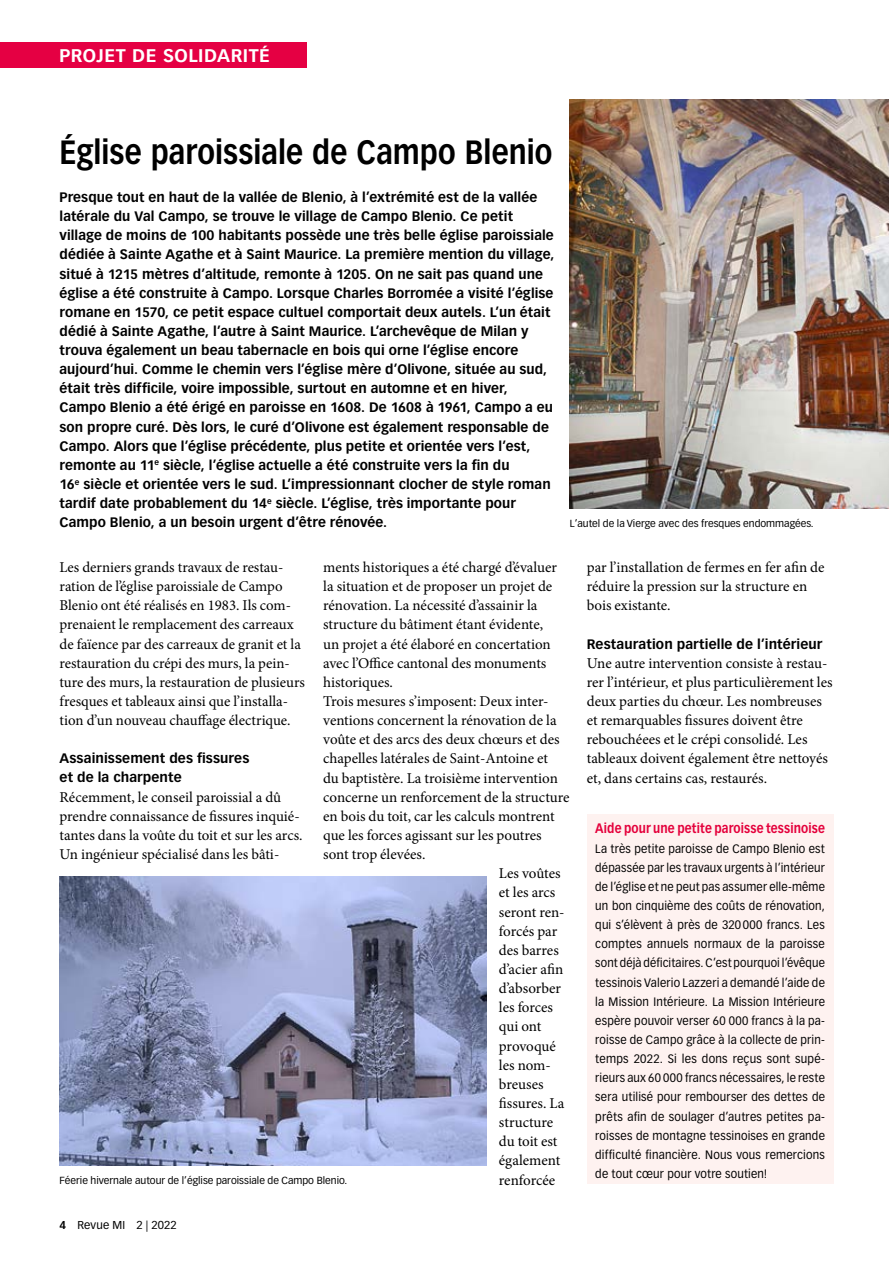
<style>
.page{position:relative;width:893px;height:1263px;background:#fff}
.page>*{position:absolute;margin:0;border:0;box-sizing:border-box;transform-origin:0 0}
.t1{font:700 33px "Vectora LT Pro";letter-spacing:.005em;color:#000;scale:.87 1}
.t2{font:700 18px "Vectora LT Pro";letter-spacing:.03em;color:#fff}
.t3{font:15px/19.2px "Minion Pro";color:#000}
.t4{font:700 13.5px/19.2px "Vectora LT Pro";letter-spacing:.005em;color:#000}
.t5{font:700 13.5px "Vectora LT Pro";letter-spacing:.01em;color:#e4003b;scale:.86 1}
.t6{font:12px/19.2px "Vectora LT Pro";letter-spacing:.015em;color:#000;text-align:justify;scale:.94 1}
.t7{font:11.25px "Vectora LT Pro";letter-spacing:.015em;color:#000}
.t8{font:10.2px "Vectora LT Pro";color:#000}
.s1{font-weight:700}
</style>
<div class="page">
<img style="left:60px;top:876px;width:426px;height:289px">
<div style="left:0;top:43px;width:306px;height:25px;background:#e50043"></div>
<div style="left:587px;top:814px;width:246px;height:370px;background:#fef2f0"></div>
<img style="left:570px;top:100px;width:319px;height:408px">
<p class="t2" style="left:60px;top:44px;width:212px">PROJET DE SOLIDARITÉ</p>
<h1 class="t1" style="left:60px;top:132px;width:568px">Église paroissiale de Campo Blenio</h1>
<p class="t4" style="left:60px;top:188px;width:497px">Presque tout en haut de la vallée de Blenio, à l’extrémité est de la vallée latérale du Val Campo, se trouve le village de Campo Blenio. Ce petit village de moins de 100 habitants possède une très belle église paroissiale dédiée à Sainte Agathe et à Saint Maurice. La première mention du village, situé à 1215 mètres d’altitude, remonte à 1205. On ne sait pas quand une église a été construite à Campo. Lorsque Charles Borromée a visité l’église romane en 1570, ce petit espace cultuel comportait deux autels. L’un était dédié à Sainte Agathe, l’autre à Saint Maurice. L’archevêque de Milan y trouva également un beau tabernacle en bois qui orne l’église encore aujourd’hui. Comme le chemin vers l’église mère d’Olivone, située au sud, était très difficile, voire impossible, surtout en automne et en hiver, Campo Blenio a été érigé en paroisse en 1608. De 1608 à 1961, Campo a eu son propre curé. Dès lors, le curé d’Olivone est également responsable de Campo. Alors que l’église précédente, plus petite et orientée vers l’est, remonte au 11<sup>e</sup> siècle, l’église actuelle a été construite vers la fin du<br>16<sup>e</sup> siècle et orientée vers le sud. L’impressionnant clocher de style roman tardif date probablement du 14<sup>e</sup> siècle. L’église, très importante pour Campo Blenio, a un besoin urgent d’être rénovée.</p>
<p class="t8" style="left:570px;top:517px;width:245px">L’autel de la Vierge avec des fresques endommagées.</p>
<p class="t3" style="left:60px;top:558px;width:247px">Les derniers grands travaux de restau&shy;ration de l’église paroissiale de Campo Blenio ont été réalisés en 1983. Ils com&shy;prenaient le remplacement des carreaux de faïence par des carreaux de granit et la restauration du crépi des murs, la pein&shy;ture des murs, la restauration de plusieurs fresques et tableaux ainsi que l’installa&shy;tion d’un nouveau chauffage électrique.</p>
<p class="t4" style="left:60px;top:749px;width:191px">Assainissement des fissures et de la charpente</p>
<p class="t3" style="left:60px;top:787px;width:245px">Récemment, le conseil paroissial a dû prendre connaissance de fissures inquié&shy;tantes dans la voûte du toit et sur les arcs.<br>Un ingénieur spécialisé dans les bâti-</p>
<p class="t3" style="left:323px;top:558px;width:235px">ments historiques a été chargé d’évaluer</p>
<p class="t3" style="left:323px;top:577px;width:231px">la situation et de proposer un projet de</p>
<p class="t3" style="left:323px;top:596px;width:216px">rénovation. La nécessité d’assainir la</p>
<p class="t3" style="left:323px;top:615px;width:221px">structure du bâtiment étant évidente,</p>
<p class="t3" style="left:323px;top:634px;width:229px">un projet a été élaboré en concertation</p>
<p class="t3" style="left:323px;top:653px;width:225px">avec l’Office cantonal des monuments</p>
<p class="t3" style="left:323px;top:672px;width:71px">historiques.</p>
<p class="t3" style="left:323px;top:692px;width:227px">Trois mesures s’imposent: Deux inter-</p>
<p class="t3" style="left:323px;top:711px;width:235px">ventions concernent la rénovation de la</p>
<p class="t3" style="left:323px;top:730px;width:238px">voûte et des arcs des deux chœurs et des</p>
<p class="t3" style="left:323px;top:749px;width:226px">chapelles latérales de Saint-Antoine et</p>
<p class="t3" style="left:323px;top:768px;width:236px">du baptistère. La troisième intervention</p>
<p class="t3" style="left:323px;top:787px;width:248px">concerne un renforcement de la structure</p>
<p class="t3" style="left:323px;top:806px;width:233px">en bois du toit, car les calculs montrent</p>
<p class="t3" style="left:323px;top:826px;width:220px">que les forces agissant sur les poutres</p>
<p class="t3" style="left:323px;top:845px;width:104px">sont trop élevées.</p>
<p class="t3" style="left:499px;top:864px;width:63px">Les voûtes</p>
<p class="t3" style="left:499px;top:883px;width:58px">et les arcs</p>
<p class="t3" style="left:499px;top:902px;width:67px">seront ren-</p>
<p class="t3" style="left:499px;top:921px;width:60px">forcés par</p>
<p class="t3" style="left:499px;top:940px;width:61px">des barres</p>
<p class="t3" style="left:499px;top:960px;width:66px">d’acier afin</p>
<p class="t3" style="left:499px;top:979px;width:64px">d’absorber</p>
<p class="t3" style="left:499px;top:998px;width:56px">les forces</p>
<p class="t3" style="left:499px;top:1017px;width:44px">qui ont</p>
<p class="t3" style="left:499px;top:1036px;width:58px">provoqué</p>
<p class="t3" style="left:499px;top:1055px;width:53px">les nom-</p>
<p class="t3" style="left:499px;top:1074px;width:46px">breuses</p>
<p class="t3" style="left:499px;top:1094px;width:67px">fissures. La</p>
<p class="t3" style="left:499px;top:1113px;width:56px">structure</p>
<p class="t3" style="left:499px;top:1132px;width:60px">du toit est</p>
<p class="t3" style="left:499px;top:1151px;width:63px">également</p>
<p class="t3" style="left:499px;top:1170px;width:58px">renforcée</p>
<p class="t8" style="left:60px;top:1174px;width:289px">Féerie hivernale autour de l’église paroissiale de Campo Blenio.</p>
<p class="t7" style="left:60px;top:1218px;width:119px"><span class="s1">4</span> Revue MI 2 | 2022</p>
<p class="t3" style="left:587px;top:558px;width:239px">par l’installation de fermes en fer afin de réduire la pression sur la structure en bois existante.</p>
<p class="t4" style="left:587px;top:634px;width:237px">Restauration partielle de l’intérieur</p>
<p class="t3" style="left:587px;top:653px;width:247px">Une autre intervention consiste à restau&shy;rer l’intérieur, et plus particulièrement les deux parties du chœur. Les nombreuses et remarquables fissures doivent être rebouchéees et le crépi consolidé. Les tableaux doivent également être nettoyés et, dans certains cas, restaurés.</p>
<p class="t5" style="left:595px;top:820px;width:268px">Aide pour une petite paroisse tessinoise</p>
<p class="t6" style="left:595px;top:839px;width:246px">La très petite paroisse de Campo Blenio est dépassée par les travaux urgents à l’intérieur de l’église et ne peut pas assumer elle-même un bon cinquième des coûts de rénovation, qui s’élèvent à près de 320000 francs. Les comptes annuels normaux de la paroisse sont déjà déficitaires. C’est pourquoi l’évêque tessinois Valerio Lazzeri a demandé l’aide de la Mission Intérieure. La Mission Intérieure espère pouvoir verser 60 000 francs à la pa&shy;roisse de Campo grâce à la collecte de prin&shy;temps 2022. Si les dons reçus sont supé&shy;rieurs aux 60 000 francs nécessaires, le reste sera utilisé pour rembourser des dettes de prêts afin de soulager d’autres petites pa&shy;roisses de montagne tessinoises en grande difficulté financière. Nous vous remercions de tout cœur pour votre soutien!</p>
</div>
